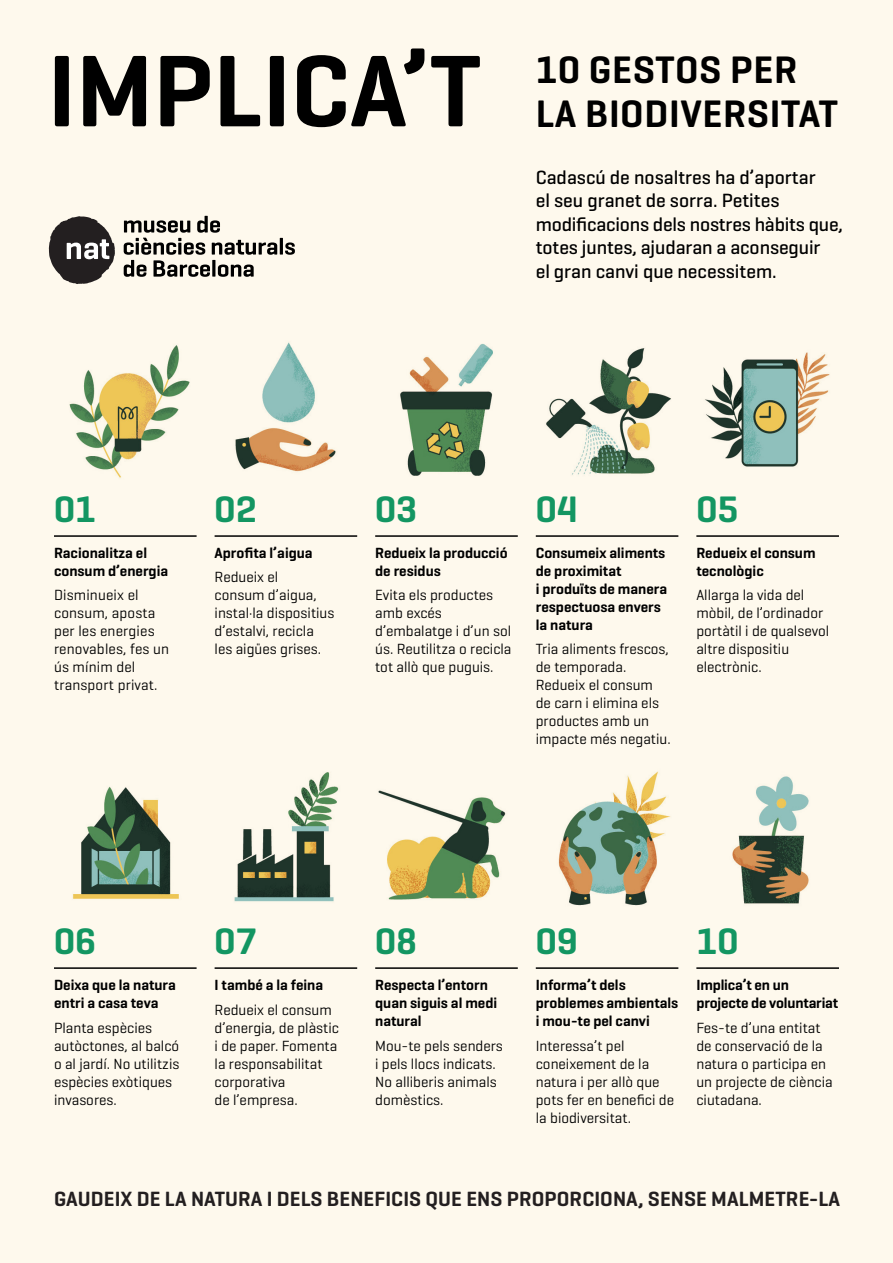
<style>
.page{position:relative;width:893px;height:1263px;background:#fef9ed}
.page>*{position:absolute;margin:0;border:0;box-sizing:border-box;transform-origin:0 0}
.t1{font:600 103.5px "Geogrotesque";color:#000}
.NUMERO{font:600 39px/43.8px "Geogrotesque";letter-spacing:.015em;color:#000}
.NUMERO-2{font:600 37.5px "Geogrotesque";color:#139662}
.NUMERO-3{font:600 21px "Geogrotesque";letter-spacing:.005em;color:#231f20}
.t2{font:500 19.5px/23.4px "Geogrotesque";color:#000}
.CAT_TEXT{font:15px/18px "Geogrotesque";color:#000}
.CAT_DESTACAT{font:600 15px/18px "Geogrotesque";color:#000}
</style>
<div class="page">
<img style="left:69px;top:342px;width:761px;height:136px">
<img style="left:72px;top:771px;width:737px;height:135px">
<hr style="left:54px;top:535px;width:143px;height:2px;background:#000">
<hr style="left:215px;top:535px;width:142px;height:2px;background:#000">
<hr style="left:375px;top:535px;width:143px;height:2px;background:#000">
<hr style="left:536px;top:535px;width:142px;height:2px;background:#000">
<hr style="left:696px;top:535px;width:143px;height:2px;background:#000">
<hr style="left:54px;top:967px;width:143px;height:2px;background:#000">
<hr style="left:215px;top:967px;width:142px;height:2px;background:#000">
<hr style="left:375px;top:967px;width:143px;height:2px;background:#000">
<hr style="left:536px;top:967px;width:142px;height:2px;background:#000">
<hr style="left:696px;top:967px;width:143px;height:2px;background:#000">
<svg style="left:49px;top:216px;width:66px;height:68px"></svg>
<hr style="left:280px;top:238px;width:3px;height:17px;background:#000">
<svg style="left:285px;top:242px;width:10px;height:13px"></svg>
<svg style="left:124px;top:216px;width:153px;height:61px"></svg>
<p class="t1" style="left:48px;top:27px;width:435px">IMPLICA’T</p>
<p class="NUMERO" style="left:536px;top:48px;width:304px">10 GESTOS PER<br>LA BIODIVERSITAT</p>
<p class="t2" style="left:536px;top:165px;width:309px">Cadascú de nosaltres ha d’aportar<br>el seu granet de sorra. Petites modificacions dels nostres hàbits que, totes juntes, ajudaran a aconseguir<br>el gran canvi que necessitem.</p>
<p class="NUMERO-2" style="left:54px;top:486px;width:44px">01</p>
<p class="CAT_DESTACAT" style="left:54px;top:544px;width:116px">Racionalitza el consum d’energia</p>
<p class="CAT_TEXT" style="left:54px;top:586px;width:117px">Disminueix el consum, aposta per les energies renovables, fes un ús mínim del transport privat.</p>
<p class="NUMERO-2" style="left:215px;top:486px;width:44px">02</p>
<p class="CAT_DESTACAT" style="left:215px;top:544px;width:100px">Aprofita l’aigua</p>
<p class="CAT_TEXT" style="left:215px;top:568px;width:121px">Redueix el<br>consum d’aigua, instal·la dispositius d’estalvi, recicla les aigües grises.</p>
<p class="NUMERO-2" style="left:375px;top:486px;width:44px">03</p>
<p class="CAT_DESTACAT" style="left:375px;top:544px;width:134px">Redueix la producció de residus</p>
<p class="CAT_TEXT" style="left:375px;top:586px;width:138px">Evita els productes amb excés d’embalatge i d’un sol ús. Reutilitza o recicla tot allò que puguis.</p>
<p class="NUMERO-2" style="left:536px;top:486px;width:44px">04</p>
<p class="CAT_DESTACAT" style="left:536px;top:544px;width:133px">Consumeix aliments de proximitat<br>i produïts de manera respectuosa envers la natura</p>
<p class="CAT_TEXT" style="left:536px;top:640px;width:136px">Tria aliments frescos, de temporada.<br>Redueix el consum de carn i elimina els productes amb un impacte més negatiu.</p>
<p class="NUMERO-2" style="left:696px;top:486px;width:44px">05</p>
<p class="CAT_DESTACAT" style="left:696px;top:544px;width:121px">Redueix el consum tecnològic</p>
<p class="CAT_TEXT" style="left:696px;top:586px;width:134px">Allarga la vida del mòbil, de l’ordinador portàtil i de qualsevol altre dispositiu electrònic.</p>
<p class="NUMERO-2" style="left:54px;top:918px;width:44px">06</p>
<p class="CAT_DESTACAT" style="left:54px;top:976px;width:123px">Deixa que la natura entri a casa teva</p>
<p class="CAT_TEXT" style="left:54px;top:1018px;width:127px">Planta espècies autòctones, al balcó o al jardí. No utilitzis espècies exòtiques invasores.</p>
<p class="NUMERO-2" style="left:215px;top:918px;width:44px">07</p>
<p class="CAT_DESTACAT" style="left:215px;top:976px;width:110px">I també a la feina</p>
<p class="CAT_TEXT" style="left:215px;top:1000px;width:126px">Redueix el consum d’energia, de plàstic i de paper. Fomenta la responsabilitat corporativa<br>de l’empresa.</p>
<p class="NUMERO-2" style="left:375px;top:918px;width:44px">08</p>
<p class="CAT_DESTACAT" style="left:375px;top:976px;width:124px">Respecta l’entorn quan siguis al medi natural</p>
<p class="CAT_TEXT" style="left:375px;top:1036px;width:129px">Mou-te pels senders i pels llocs indicats.<br>No alliberis animals domèstics.</p>
<p class="NUMERO-2" style="left:536px;top:918px;width:44px">09</p>
<p class="CAT_DESTACAT" style="left:536px;top:976px;width:144px">Informa’t dels problemes ambientals i mou-te pel canvi</p>
<p class="CAT_TEXT" style="left:536px;top:1036px;width:140px">Interessa’t pel coneixement de la natura i per allò que pots fer en benefici de la biodiversitat.</p>
<p class="NUMERO-2" style="left:696px;top:918px;width:44px">10</p>
<p class="CAT_DESTACAT" style="left:696px;top:976px;width:143px">Implica’t en un projecte de voluntariat</p>
<p class="CAT_TEXT" style="left:696px;top:1018px;width:138px">Fes-te d’una entitat de conservació de la natura o participa en un projecte de ciència ciutadana.</p>
<p class="NUMERO-3" style="left:54px;top:1186px;width:788px">GAUDEIX DE LA NATURA I DELS BENEFICIS QUE ENS PROPORCIONA, SENSE MALMETRE-LA</p>
</div>
